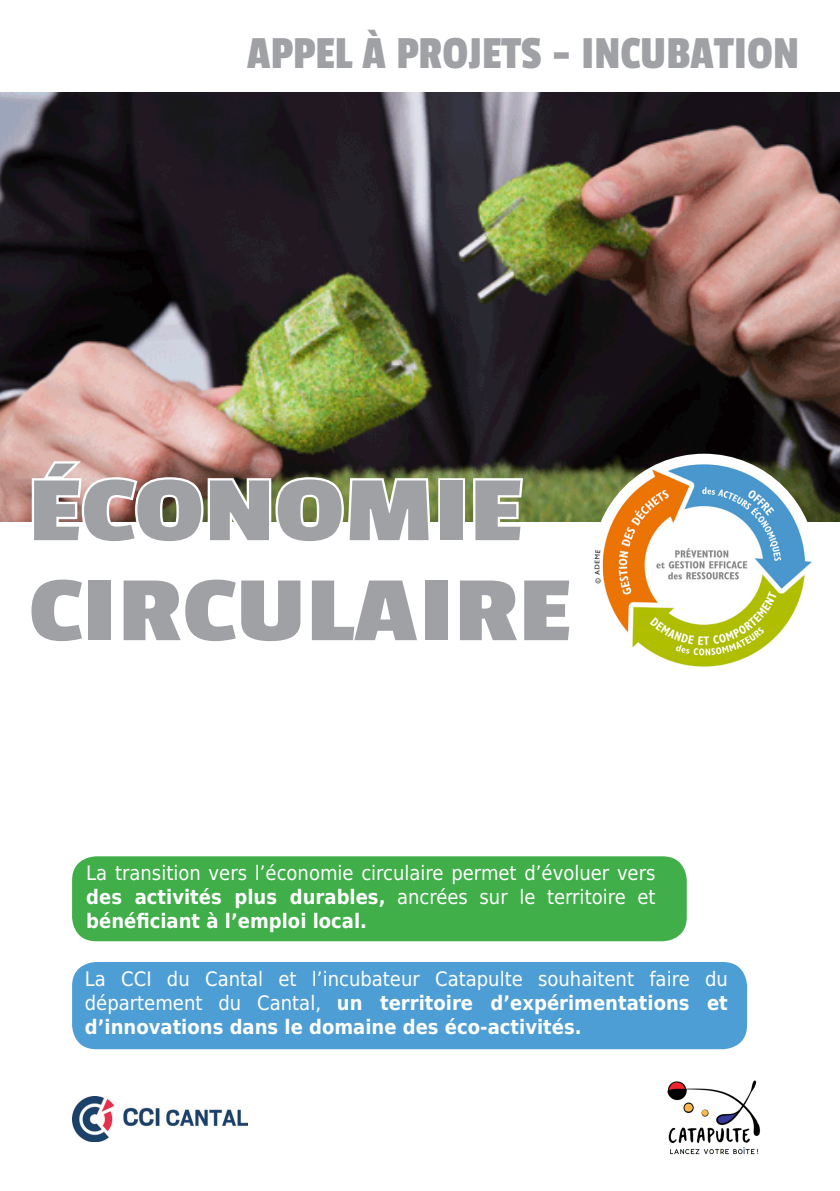
<style>
.page{position:relative;width:840px;height:1191px;background:#fff}
.page>*{position:absolute;margin:0;border:0;box-sizing:border-box;transform-origin:0 0}
.t1{font:96px "Passion One";color:#a0a1a5;scale:1.35 1}
.t2{font:48px "Passion One";color:#a0a1a5}
.t3{font:700 20px/24px "DejaVu Sans Condensed";color:#fff;text-align:justify}
.t4{font:20px/24px "DejaVu Sans Condensed";color:#fff;text-align:justify}
.s1{font-weight:700}
.s2{font-weight:400}
</style>
<div class="page">
<div style="left:72px;top:856px;width:614px;height:85px;background:#40ae49;border-radius:24px"></div>
<div style="left:72px;top:962px;width:674px;height:87px;background:#4e9ed6;border-radius:24px"></div>
<img style="left:72px;top:1096px;width:175px;height:45px">
<img style="left:667px;top:1080px;width:94px;height:75px">
<img style="left:0;top:92px;width:839px;height:430px">
<img style="left:591px;top:454px;width:225px;height:224px;border-radius:112px">
<img style="left:29px;top:457px;width:404px;height:65px">
<div style="left:438px;top:478px;width:27px;height:64px;border:5px solid #fff"></div>
<svg style="left:470px;top:476px;width:55px;height:46px"></svg>
<p class="t2" style="left:247px;top:28px;width:553px">APPEL À PROJETS - INCUBATION</p>
<p class="t1" style="left:28px;top:460px;width:367px">ÉCONOMIE</p>
<p class="t1" style="left:28px;top:560px;width:403px">CIRCULAIRE</p>
<p class="t4" style="left:86px;top:860px;width:570px">La transition vers l’économie circulaire permet d’évoluer vers <span class="s1">des activités plus durables,</span> ancrées sur le territoire et <span class="s1">bénéficiant à l’emploi local.</span></p>
<p class="t3" style="left:85px;top:966px;width:644px"><span class="s2">La CCI du Cantal et l’incubateur Catapulte souhaitent faire du département du Cantal,</span> un territoire d’expérimentations et d’innovations dans le domaine des éco-activités.</p>
</div>
